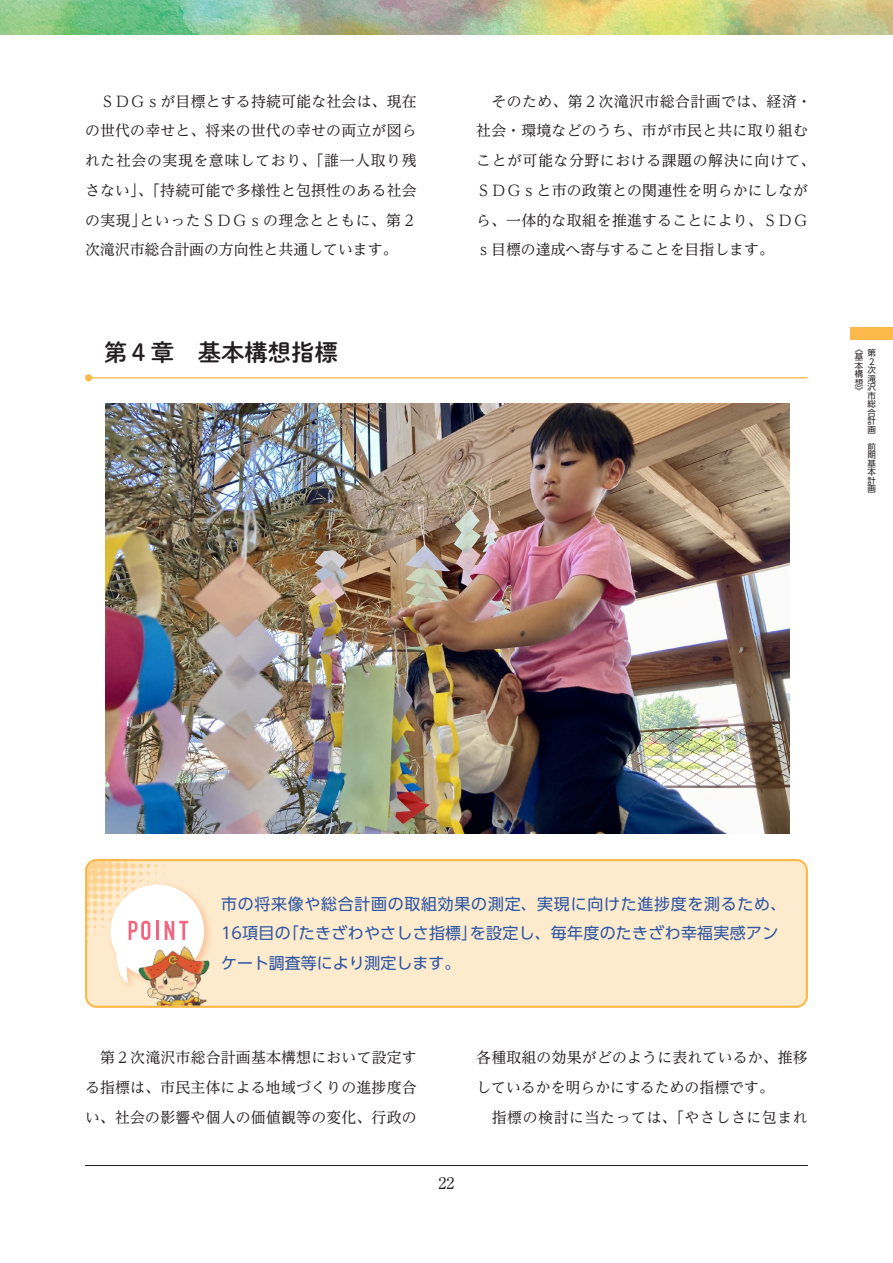
<style>
.page{position:relative;width:893px;height:1263px;background:#fff}
.page>*{position:absolute;margin:0;border:0;box-sizing:border-box;transform-origin:0 0}
.t1{font:23.4px "P Shuei M Go Std N B";color:#231f20}
.t2{font:15.9px/29.7px "UD Shin Go Pr 6 N";letter-spacing:.045em;color:#2d56a5}
.t3{font:15.9px/29.7px "UD Shin Go Pr 6 N";color:#2d56a5}
.t4{font:15.9px "UD Shin Go Pr 6 N";letter-spacing:.02em;color:#2d56a5}
.t5{font:15.9px "Ryumin Pr 6 N";color:#231f20}
.t6{font:14.85px/29.7px "UD Reimin Pr 6 N";letter-spacing:.015em;color:#231f20}
.t7{font:8.55px/8.6px "UD Shin Go Pr 6 N";color:#231f20;text-align:justify}
</style>
<div class="page">
<hr style="left:85px;top:1165px;width:723px;height:1px;background:#231f20">
<div style="left:850px;top:327px;width:43px;height:13px;background:#fcb94b"></div>
<hr style="left:89px;top:377px;width:718px;height:1px;background:#fcb94b">
<div style="left:85px;top:374px;width:7px;height:7px;background:#fcb94b;border-radius:50%"></div>
<div style="left:85px;top:859px;width:723px;height:149px;background:#feebcd;border-radius:13px"></div>
<img style="left:88px;top:862px;width:77px;height:81px">
<div style="left:106px;top:880px;width:108px;height:112px;background:#f58345;opacity:.4"></div>
<svg style="left:111px;top:884px;width:93px;height:99px"></svg>
<img style="left:135px;top:944px;width:79px;height:61px">
<div style="left:85px;top:859px;width:723px;height:149px;border:2px solid #fcb94b;border-radius:11px"></div>
<img style="left:0;top:0;width:893px;height:34px">
<img style="left:106px;top:404px;width:684px;height:429px">
<p class="t6" style="left:85px;top:86px;width:333px;text-align:right">　ＳＤＧｓが目標とする持続可能な社会は、現在の世代の幸せと、将来の世代の幸せの両立が図られた社会の実現を意味しており、「誰一人取り残さない」、「持続可能で多様性と包摂性のある社会といったＳＤＧｓの理念とともに、第２</p>
<p class="t6" style="left:85px;top:205px;width:314px">の実現」<br>次滝沢市総合計画の方向性と共通しています。</p>
<h1 class="t1" style="left:104px;top:335px;width:235px">第４章　基本構想指標</h1>
<p class="t6" style="left:476px;top:86px;width:341px">　そのため、第２次滝沢市総合計画では、経済・社会・環境などのうち、市が市民と共に取り組むことが可能な分野における課題の解決に向けて、<br>ＳＤＧｓと市の政策との関連性を明らかにしながら、一体的な取組を推進することにより、ＳＤＧｓ目標の達成へ寄与することを目指します。</p>
<p class="t7" style="left:867px;top:348px;width:10px">第</p>
<p class="t7" style="left:855px;top:344px;width:10px">《</p>
<p class="t7" style="left:855px;top:353px;width:10px">基本構想</p>
<p class="t7" style="left:867px;top:357px;width:8px">２</p>
<p class="t7" style="left:867px;top:365px;width:10px">次滝沢市総合計画</p>
<p class="t7" style="left:867px;top:442px;width:10px">前期基本計画</p>
<p class="t7" style="left:855px;top:387px;width:10px">《</p>
<p class="t2" style="left:470px;top:888px;width:318px;text-indent:-249px">市の将来像や総合計画の取組効果の測定、実現に向けた進捗度を測るため、を設定し、毎年度のたきざわ幸福実感アン</p>
<p class="t4" style="left:283px;top:920px;width:196px">「たきざわやさしさ指標」</p>
<p class="t3" style="left:221px;top:918px;width:241px">16項目の<br>ケート調査等により測定します。</p>
<p class="t6" style="left:85px;top:1042px;width:333px;text-align:justify">　第２次滝沢市総合計画基本構想において設定する指標は、市民主体による地域づくりの進捗度合い、社会の影響や個人の価値観等の変化、行政の</p>
<p class="t6" style="left:476px;top:1042px;width:333px">各種取組の効果がどのように表れているか、推移しているかを明らかにするための指標です。<br>　指標の検討に当たっては、「やさしさに包まれ</p>
<p class="t5" style="left:438px;top:1170px;width:17px">22</p>
</div>
